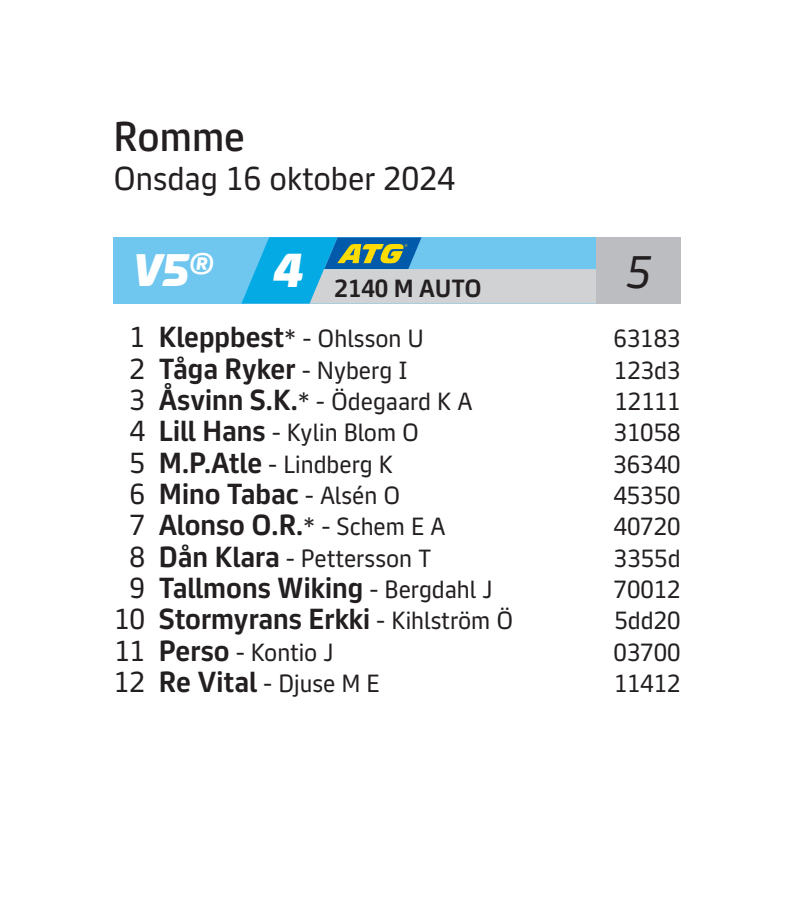
<style>
.page{position:relative;width:794px;height:908px;background:#fff}
.page>*{position:absolute;margin:0;border:0;box-sizing:border-box;transform-origin:0 0}
.t1{font:46px "ATG Rubrik";color:#fff}
.t2{font:44px "ATG Rubrik";color:#fff}
.t3{font:italic 44px "ATG Text";color:#231f20}
.t4{font:500 40px "ATG Text";color:#231f20}
.t5{font:32px "ATG Text";color:#231f20}
.HorseAndRider{font:700 28px "ATG Text";color:#231f20}
.S_REKORD{font:28px "ATG Text";color:#231f20}
.HorseAndRider-2{font:24px "ATG Text";color:#231f20}
.S_REKORD-2{font:24px "ATG Text";color:#231f20}
.t6{font:700 24px "ATG Text";color:#231f20}
.s1{font-weight:700;font-size:28px}
.s2{font-weight:400;font-size:24px}
</style>
<div class="page">
<div style="left:595px;top:237px;width:85px;height:66px;background:#bcbdc0"></div>
<svg style="left:113px;top:237px;width:483px;height:66px;background:#79bfdb"></svg>
<p class="t4" style="left:113px;top:113px;width:133px">Romme</p>
<p class="t5" style="left:113px;top:159px;width:343px">Onsdag 16 oktober 2024</p>
<p class="t2" style="left:134px;top:244px;width:80px">V5®</p>
<p class="t1" style="left:273px;top:243px;width:32px">4</p>
<p class="t6" style="left:334px;top:274px;width:149px">2140 M AUTO</p>
<p class="t3" style="left:626px;top:246px;width:26px">5</p>
<p class="S_REKORD" style="left:129px;top:320px;width:17px">1</p>
<p class="HorseAndRider-2" style="left:159px;top:324px;width:267px"><span class="s1">Kleppbest</span>* - Ohlsson U</p>
<p class="S_REKORD-2" style="left:613px;top:324px;width:68px">63183</p>
<p class="S_REKORD" style="left:129px;top:352px;width:17px">2</p>
<p class="HorseAndRider" style="left:159px;top:351px;width:251px">Tåga Ryker <span class="s2">- Nyberg I</span></p>
<p class="S_REKORD-2" style="left:614px;top:356px;width:68px">123d3</p>
<p class="S_REKORD" style="left:129px;top:383px;width:17px">3</p>
<p class="HorseAndRider-2" style="left:159px;top:387px;width:315px"><span class="s1">Åsvinn S.K.</span>* - Ödegaard K A</p>
<p class="S_REKORD-2" style="left:614px;top:387px;width:67px">12111</p>
<p class="S_REKORD" style="left:129px;top:414px;width:17px">4</p>
<p class="HorseAndRider-2" style="left:159px;top:418px;width:262px"><span class="s1">Lill Hans</span> - Kylin Blom O</p>
<p class="S_REKORD-2" style="left:614px;top:418px;width:68px">31058</p>
<p class="S_REKORD" style="left:129px;top:446px;width:17px">5</p>
<p class="HorseAndRider-2" style="left:159px;top:449px;width:236px"><span class="s1">M.P.Atle</span> - Lindberg K</p>
<p class="S_REKORD-2" style="left:613px;top:449px;width:69px">36340</p>
<p class="S_REKORD" style="left:129px;top:477px;width:17px">6</p>
<p class="HorseAndRider" style="left:159px;top:477px;width:243px">Mino Tabac <span class="s2">- Alsén O</span></p>
<p class="S_REKORD-2" style="left:613px;top:481px;width:69px">45350</p>
<p class="S_REKORD" style="left:129px;top:508px;width:17px">7</p>
<p class="HorseAndRider" style="left:159px;top:508px;width:288px">Alonso O.R.<span class="s2">* - Schem E A</span></p>
<p class="S_REKORD-2" style="left:613px;top:512px;width:68px">40720</p>
<p class="S_REKORD" style="left:129px;top:540px;width:17px">8</p>
<p class="HorseAndRider-2" style="left:159px;top:543px;width:274px"><span class="s1">Dån Klara</span> - Pettersson T</p>
<p class="S_REKORD-2" style="left:614px;top:543px;width:68px">3355d</p>
<p class="S_REKORD" style="left:129px;top:571px;width:17px">9</p>
<p class="HorseAndRider" style="left:159px;top:570px;width:335px">Tallmons Wiking <span class="s2">- Bergdahl J</span></p>
<p class="S_REKORD-2" style="left:613px;top:575px;width:68px">70012</p>
<p class="S_REKORD" style="left:114px;top:602px;width:33px">10</p>
<p class="HorseAndRider" style="left:159px;top:602px;width:356px">Stormyrans Erkki <span class="s2">- Kihlström Ö</span></p>
<p class="S_REKORD-2" style="left:614px;top:606px;width:67px">5dd20</p>
<p class="S_REKORD" style="left:114px;top:633px;width:32px">11</p>
<p class="HorseAndRider-2" style="left:159px;top:637px;width:176px"><span class="s1">Perso</span> - Kontio J</p>
<p class="S_REKORD-2" style="left:613px;top:637px;width:68px">03700</p>
<p class="S_REKORD" style="left:114px;top:665px;width:33px">12</p>
<p class="HorseAndRider-2" style="left:159px;top:669px;width:223px"><span class="s1">Re Vital</span> - Djuse M E</p>
<p class="S_REKORD-2" style="left:614px;top:669px;width:68px">11412</p>
</div>
